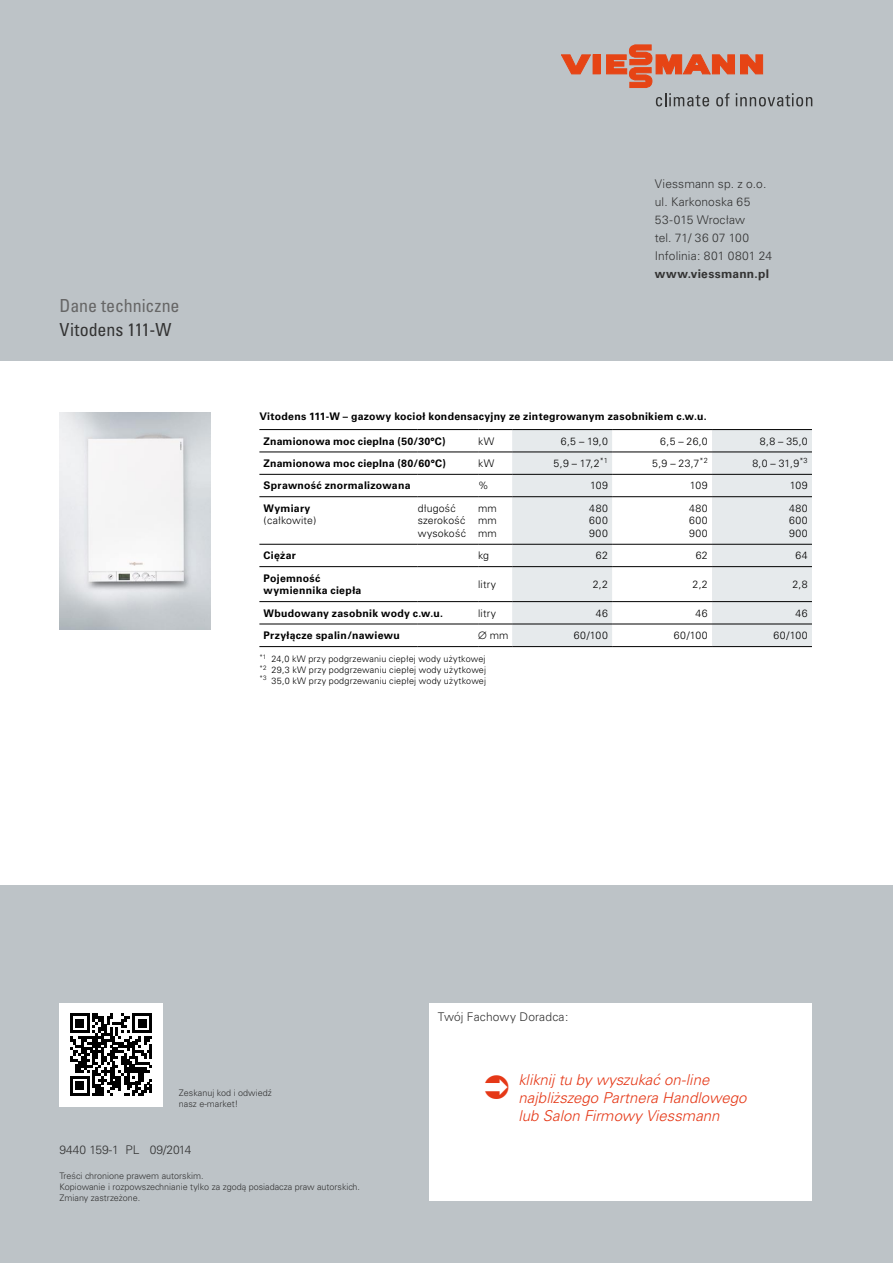
<style>
.page{position:relative;width:893px;height:1263px;background:#bdc3c7}
.page>*{position:absolute;margin:0;border:0;box-sizing:border-box;transform-origin:0 0}
.Daten_Head{font:condensed 18px/24px "Univers CE";letter-spacing:-.005em;color:#666}
._2_Subhead{font:italic 300 15px/18px "Univers CE";color:#e53817}
.t1{font:300 12px "Univers CE";letter-spacing:.01em;color:#333}
.t2{font:700 12px "Univers CE";letter-spacing:.025em;color:#333}
.t3{font:700 10.5px/12.6px "Univers CE";letter-spacing:.025em;color:#000}
.Tekst{font:300 10.5px/12.6px "Univers CE";letter-spacing:.03em;color:#000}
.t4{font:300 9px "Univers CE";letter-spacing:.025em;color:#000}
._3_Copy{font:300 9px/10.8px "Univers CE";color:#333}
.s1{color:#333}
.s2{font-weight:700}
</style>
<div class="page">
<div style="left:0;top:361px;width:893px;height:523px;background:#fff"></div>
<div style="left:593px;top:55px;width:7px;height:19px;background:#e64415"></div>
<svg style="left:561px;top:55px;width:30px;height:19px"></svg>
<svg style="left:606px;top:45px;width:206px;height:61px"></svg>
<img style="left:60px;top:413px;width:150px;height:216px">
<svg style="left:512px;top:430px;width:300px;height:216px;fill:#e6eaec"></svg>
<hr style="left:612px;top:429px;width:100px;height:1px;background:#000">
<hr style="left:712px;top:429px;width:100px;height:1px;background:#000">
<hr style="left:478px;top:452px;width:34px;height:1px;background:#000">
<hr style="left:512px;top:452px;width:100px;height:1px;background:#000">
<hr style="left:612px;top:452px;width:100px;height:1px;background:#000">
<hr style="left:712px;top:452px;width:100px;height:1px;background:#000">
<hr style="left:478px;top:474px;width:34px;height:1px;background:#000">
<hr style="left:512px;top:474px;width:100px;height:1px;background:#000">
<hr style="left:612px;top:474px;width:100px;height:1px;background:#000">
<hr style="left:712px;top:474px;width:100px;height:1px;background:#000">
<hr style="left:478px;top:496px;width:34px;height:1px;background:#000">
<hr style="left:512px;top:496px;width:100px;height:1px;background:#000">
<hr style="left:612px;top:496px;width:100px;height:1px;background:#000">
<hr style="left:712px;top:496px;width:100px;height:1px;background:#000">
<hr style="left:478px;top:544px;width:34px;height:1px;background:#000">
<hr style="left:512px;top:544px;width:100px;height:1px;background:#000">
<hr style="left:612px;top:544px;width:100px;height:1px;background:#000">
<hr style="left:712px;top:544px;width:100px;height:1px;background:#000">
<hr style="left:478px;top:566px;width:34px;height:1px;background:#000">
<hr style="left:512px;top:566px;width:100px;height:1px;background:#000">
<hr style="left:612px;top:566px;width:100px;height:1px;background:#000">
<hr style="left:712px;top:566px;width:100px;height:1px;background:#000">
<hr style="left:259px;top:601px;width:159px;height:1px;background:#000">
<hr style="left:418px;top:601px;width:60px;height:1px;background:#000">
<hr style="left:478px;top:601px;width:34px;height:1px;background:#000">
<hr style="left:512px;top:601px;width:100px;height:1px;background:#000">
<hr style="left:612px;top:601px;width:100px;height:1px;background:#000">
<hr style="left:712px;top:601px;width:100px;height:1px;background:#000">
<hr style="left:259px;top:624px;width:159px;height:1px;background:#000">
<hr style="left:418px;top:624px;width:60px;height:1px;background:#000">
<hr style="left:478px;top:624px;width:34px;height:1px;background:#000">
<hr style="left:512px;top:624px;width:100px;height:1px;background:#000">
<hr style="left:612px;top:624px;width:100px;height:1px;background:#000">
<hr style="left:712px;top:624px;width:100px;height:1px;background:#000">
<hr style="left:259px;top:452px;width:159px;height:1px;background:#000">
<hr style="left:418px;top:452px;width:60px;height:1px;background:#000">
<hr style="left:259px;top:566px;width:159px;height:1px;background:#000">
<hr style="left:418px;top:566px;width:60px;height:1px;background:#000">
<hr style="left:259px;top:474px;width:159px;height:1px;background:#000">
<hr style="left:418px;top:474px;width:60px;height:1px;background:#000">
<hr style="left:259px;top:496px;width:159px;height:1px;background:#000">
<hr style="left:418px;top:496px;width:60px;height:1px;background:#000">
<hr style="left:259px;top:544px;width:159px;height:1px;background:#000">
<hr style="left:418px;top:544px;width:60px;height:1px;background:#000">
<hr style="left:259px;top:646px;width:159px;height:1px;background:#000">
<hr style="left:418px;top:646px;width:60px;height:1px;background:#000">
<hr style="left:478px;top:646px;width:34px;height:1px;background:#000">
<hr style="left:512px;top:646px;width:100px;height:1px;background:#000">
<hr style="left:612px;top:646px;width:100px;height:1px;background:#000">
<hr style="left:712px;top:646px;width:100px;height:1px;background:#000">
<hr style="left:259px;top:429px;width:159px;height:1px;background:#000">
<hr style="left:418px;top:429px;width:60px;height:1px;background:#000">
<hr style="left:478px;top:429px;width:34px;height:1px;background:#000">
<hr style="left:512px;top:429px;width:100px;height:1px;background:#000">
<div style="left:429px;top:1003px;width:383px;height:198px;background:#fff"></div>
<div style="left:60px;top:1003px;width:103px;height:103px;background:#fff"></div>
<svg style="left:70px;top:1013px;width:82px;height:83px"></svg>
<p class="Daten_Head" style="left:60px;top:294px;width:122px">Dane techniczne<br><span class="s1">Vitodens 111-W</span></p>
<p class="t1" style="left:655px;top:177px;width:113px">Viessmann sp. z o.o.</p>
<p class="t1" style="left:655px;top:195px;width:97px">ul. Karkonoska 65</p>
<p class="t1" style="left:655px;top:213px;width:92px">53-015 Wrocław</p>
<p class="t1" style="left:655px;top:231px;width:96px">tel. 71/ 36 07 100</p>
<p class="t1" style="left:655px;top:249px;width:119px">Infolinia: 801 0801 24</p>
<p class="t2" style="left:655px;top:266px;width:116px">www.viessmann.pl</p>
<p class="t3" style="left:259px;top:411px;width:449px">Vitodens 111-W – gazowy kocioł kondensacyjny ze zintegrowanym zasobnikiem c.w.u.</p>
<p class="t3" style="left:264px;top:435px;width:184px">Znamionowa moc cieplna (50/30°C)</p>
<p class="Tekst" style="left:478px;top:435px;width:18px">kW</p>
<p class="Tekst" style="left:561px;top:435px;width:48px">6,5 – 19,0</p>
<p class="Tekst" style="left:660px;top:435px;width:49px">6,5 – 26,0</p>
<p class="Tekst" style="left:760px;top:435px;width:49px">8,8 – 35,0</p>
<p class="t3" style="left:264px;top:457px;width:184px">Znamionowa moc cieplna (80/60°C)</p>
<p class="Tekst" style="left:478px;top:457px;width:18px">kW</p>
<p class="Tekst" style="left:554px;top:457px;width:56px">5,9 – 17,2<sup>*1</sup></p>
<p class="Tekst" style="left:652px;top:457px;width:57px">5,9 – 23,7<sup>*2</sup></p>
<p class="Tekst" style="left:752px;top:457px;width:57px">8,0 – 31,9<sup>*3</sup></p>
<p class="t3" style="left:264px;top:480px;width:148px">Sprawność znormalizowana</p>
<p class="Tekst" style="left:478px;top:480px;width:12px">%</p>
<p class="Tekst" style="left:590px;top:480px;width:19px">109</p>
<p class="Tekst" style="left:690px;top:480px;width:19px">109</p>
<p class="Tekst" style="left:790px;top:480px;width:19px">109</p>
<p class="Tekst" style="left:264px;top:502px;width:54px"><span class="s2">Wymiary </span>(całkowite)</p>
<p class="Tekst" style="left:418px;top:502px;width:50px">długość szerokość wysokość</p>
<p class="Tekst" style="left:478px;top:502px;width:20px;text-align:justify">mm mm mm</p>
<p class="Tekst" style="left:589px;top:502px;width:20px">480</p>
<p class="Tekst" style="left:689px;top:502px;width:20px">480</p>
<p class="Tekst" style="left:689px;top:515px;width:20px">600</p>
<p class="Tekst" style="left:689px;top:527px;width:20px">900</p>
<p class="Tekst" style="left:789px;top:502px;width:20px">480</p>
<p class="Tekst" style="left:789px;top:515px;width:20px">600</p>
<p class="Tekst" style="left:789px;top:527px;width:20px">900</p>
<p class="Tekst" style="left:589px;top:515px;width:20px">600</p>
<p class="Tekst" style="left:589px;top:527px;width:20px">900</p>
<p class="t3" style="left:264px;top:550px;width:34px">Ciężar</p>
<p class="Tekst" style="left:478px;top:549px;width:12px">kg</p>
<p class="Tekst" style="left:596px;top:549px;width:14px">62</p>
<p class="Tekst" style="left:696px;top:549px;width:14px">62</p>
<p class="Tekst" style="left:795px;top:549px;width:14px">64</p>
<p class="t3" style="left:264px;top:572px;width:99px">Pojemność wymiennika ciepła</p>
<p class="Tekst" style="left:478px;top:578px;width:19px">litry</p>
<p class="Tekst" style="left:593px;top:578px;width:17px">2,2</p>
<p class="Tekst" style="left:693px;top:578px;width:17px">2,2</p>
<p class="Tekst" style="left:793px;top:578px;width:17px">2,8</p>
<p class="t3" style="left:264px;top:607px;width:181px">Wbudowany zasobnik wody c.w.u.</p>
<p class="Tekst" style="left:478px;top:607px;width:19px">litry</p>
<p class="Tekst" style="left:596px;top:607px;width:14px">46</p>
<p class="Tekst" style="left:696px;top:607px;width:14px">46</p>
<p class="Tekst" style="left:795px;top:607px;width:14px">46</p>
<p class="t3" style="left:264px;top:630px;width:138px">Przyłącze spalin/nawiewu</p>
<p class="Tekst" style="left:478px;top:629px;width:32px">∅ mm</p>
<p class="Tekst" style="left:574px;top:629px;width:36px">60/100</p>
<p class="Tekst" style="left:674px;top:629px;width:36px">60/100</p>
<p class="Tekst" style="left:774px;top:629px;width:36px">60/100</p>
<p class="t4" style="left:259px;top:654px;width:228px"><sup>*1</sup> 24,0 kW przy podgrzewaniu ciepłej wody użytkowej</p>
<p class="t4" style="left:259px;top:664px;width:228px"><sup>*2</sup> 29,3 kW przy podgrzewaniu ciepłej wody użytkowej</p>
<p class="t4" style="left:259px;top:675px;width:228px"><sup>*3</sup> 35,0 kW przy podgrzewaniu ciepłej wody użytkowej</p>
<p class="t1" style="left:438px;top:1010px;width:132px">Twój Fachowy Doradca:</p>
<p class="_3_Copy" style="left:179px;top:1087px;width:94px">Zeskanuj kod i odwiedź nasz e-market!</p>
<p class="t1" style="left:60px;top:1142px;width:133px">9440 159-1 PL 09/2014</p>
<p class="_3_Copy" style="left:60px;top:1171px;width:146px">Treści chronione prawem autorskim.</p>
<p class="_3_Copy" style="left:60px;top:1182px;width:302px">Kopiowanie i rozpowszechnianie tylko za zgodą posiadacza praw autorskich.</p>
<p class="_2_Subhead" style="left:518px;top:1071px;width:230px">kliknij tu by wyszukać on-line najbliższego Partnera Handlowego lub Salon Firmowy Viessmann</p>
</div>
